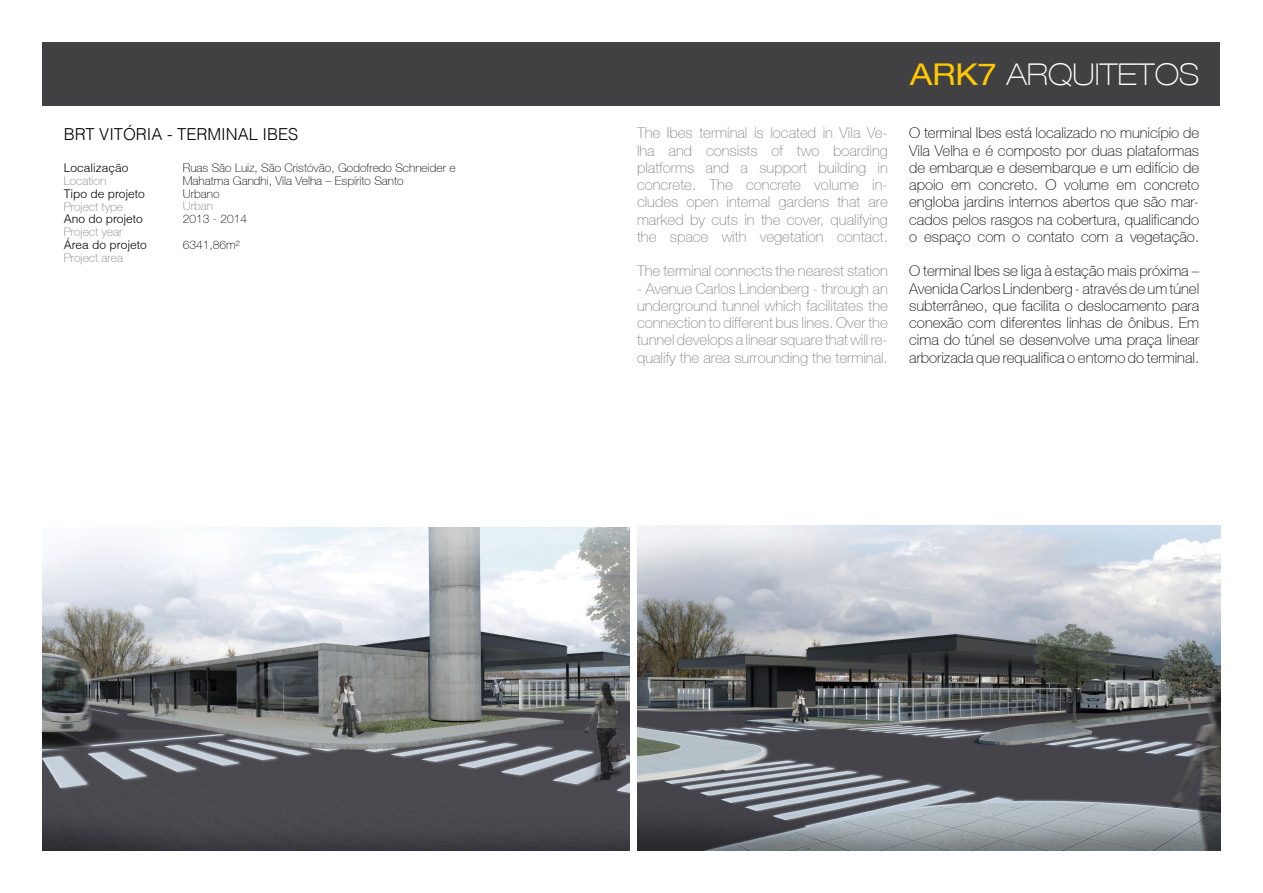
<style>
.page{position:relative;width:1263px;height:893px;background:#fff}
.page>*{position:absolute;margin:0;border:0;box-sizing:border-box;transform-origin:0 0}
.t1{font:100 expanded 30px "Helvetica 33";color:#fff}
.t2{font:300 16.5px "Helvetica";color:#000}
.t3{font:100 15px/17.2px "Helvetica 35";color:#000;text-align:justify}
.t4{font:100 15px/17.2px "Helvetica 35";color:#808285;text-align:justify}
.t5{font:100 12px/12.8px "Helvetica 35";color:#000}
.t6{font:300 12px "Helvetica";color:#000}
.t7{font:100 12px "Helvetica 35";color:#808285}
.s1{font-family:"Helvetica 53";font-weight:400;color:#ffc800}
.s2{font-family:"Helvetica 53";font-weight:400;font-size:30.75px;color:#ffc800}
</style>
<div class="page">
<div style="left:43px;top:43px;width:1177px;height:63px;background:#414042"></div>
<img style="left:637px;top:526px;width:583px;height:324px">
<img style="left:43px;top:527px;width:586px;height:323px">
<p class="t2" style="left:64px;top:124px;width:236px">BRT Vitór ia - TERMI NAL Ibes</p>
<p class="t6" style="left:64px;top:161px;width:66px">Localização</p>
<p class="t7" style="left:64px;top:174px;width:44px">Location</p>
<p class="t6" style="left:64px;top:186px;width:83px">Tipo de projeto</p>
<p class="t7" style="left:64px;top:199px;width:61px">Project type</p>
<p class="t6" style="left:64px;top:212px;width:81px">Ano do projeto</p>
<p class="t7" style="left:64px;top:225px;width:60px">Project year</p>
<p class="t6" style="left:64px;top:237px;width:84px">Área do projeto</p>
<p class="t7" style="left:64px;top:250px;width:61px">Project area</p>
<p class="t5" style="left:183px;top:162px;width:274px">Ruas São Luiz, São Cristóvão, Godofredo Schneider e<br>Mahatma Gandhi, Vila Velha – Espírito Santo<br>Urbano</p>
<p class="t7" style="left:183px;top:199px;width:32px">Urban</p>
<p class="t5" style="left:183px;top:206px;width:66px;line-height:25.5px">2013 - 2014<br>6341,86m²</p>
<p class="t4" style="left:637px;top:124px;width:252px">The Ibes terminal is located in Vila Ve&shy;lha and consists of two boarding platforms and a support building in concrete. The concrete volume in&shy;cludes open internal gardens that are marked by cuts in the cover, qualifying the space with vegetation contact.</p>
<p class="t4" style="left:637px;top:262px;width:252px">The terminal connects the nearest station</p>
<p class="t4" style="left:637px;top:280px;width:252px">- Avenue Carlos Lindenberg - through an underground tunnel which facilitates the connection to different bus lines. Over the tunnel develops a linear square that will re&shy;qualify the area surrounding the terminal.</p>
<h1 class="t1" style="left:910px;top:57px;width:291px"><span class="s1">ARK</span><span class="s2">7</span> ARQUITETOS</h1>
<p class="t3" style="left:909px;top:124px;width:292px">O terminal Ibes está localizado no município de Vila Velha e é composto por duas plataformas de embarque e desembarque e um edifício de apoio em concreto. O volume em concreto engloba jardins internos abertos que são mar&shy;cados pelos rasgos na cobertura, qualificando o espaço com o contato com a vegetação.</p>
<p class="t3" style="left:909px;top:262px;width:292px">O terminal Ibes se liga à estação mais próxima – Avenida Carlos Lindenberg - através de um túnel subterrâneo, que facilita o deslocamento para conexão com diferentes linhas de ônibus. Em cima do túnel se desenvolve uma praça linear arborizada que requalifica o entorno do terminal.</p>
</div>
